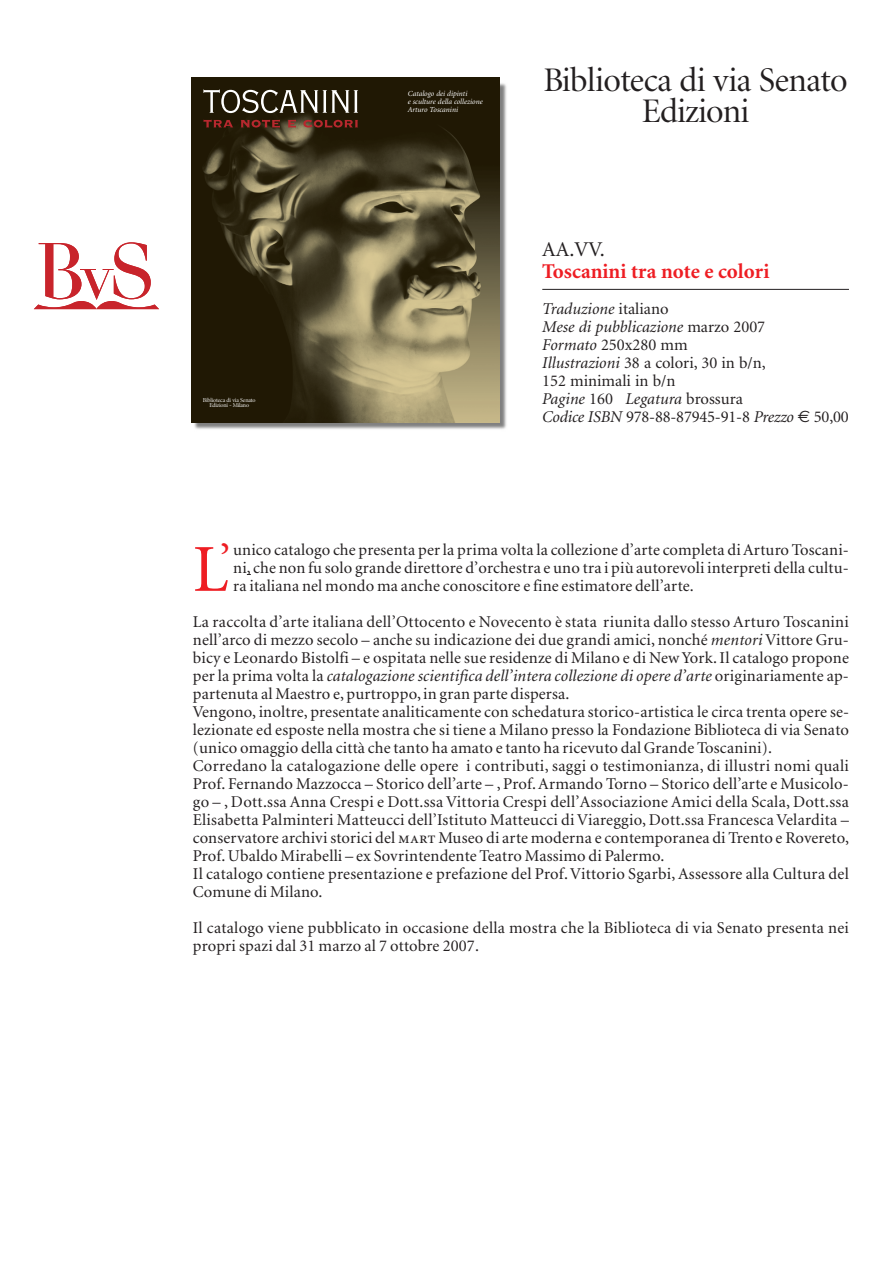
<style>
.page{position:relative;width:893px;height:1263px;background:#fff}
.page>*{position:absolute;margin:0;border:0;box-sizing:border-box;transform-origin:0 0}
.t1{font:67.2px "Minion";color:#ee1d23}
.t2{font:45px "Minion";color:#ee1d23}
.t3{font:34.5px/31.5px "Minion Display";letter-spacing:-.015em;color:#231f20;text-align:center}
.t4{font:700 21px "Minion";color:#ee1d23}
.t5{font:21px "Minion";color:#231f20}
.t6{font:16.5px/18px "Minion";letter-spacing:.01em;color:#231f20}
.t7{font:italic 7.65px/8.4px "Minion";color:#fff}
.t8{font:6px/5.6px "Minion Display";letter-spacing:-.015em;color:#fff;text-align:center}
.s1{font-style:italic}
.s2{font-family:"Euro Sans"}
.s3{font-family:"Minion Regular SC"}
</style>
<div class="page">
<hr style="left:542px;top:289px;width:307px;height:1px;background:#231f20">
<svg style="left:34px;top:242px;width:125px;height:67px"></svg>
<img style="left:194px;top:83px;width:313px;height:346px">
<img style="left:191px;top:78px;width:309px;height:345px">
<svg style="left:203px;top:89px;width:155px;height:24px"></svg>
<svg style="left:204px;top:120px;width:29px;height:7px"></svg>
<svg style="left:241px;top:120px;width:39px;height:8px"></svg>
<svg style="left:288px;top:120px;width:8px;height:8px"></svg>
<svg style="left:303px;top:120px;width:55px;height:8px"></svg>
<p class="t8" style="left:203px;top:398px;width:54px">Biblioteca di via Senato<br>Edizioni -Milano</p>
<p class="t7" style="left:408px;top:90px;width:76px">Catalogo dei dipinti<br>e sculture della collezione<br>Arturo Toscanini</p>
<h3 class="t3" style="left:544px;top:67px;width:305px">Biblioteca di via Senato<br>Edizioni</h3>
<p class="t5" style="left:542px;top:241px;width:64px">AA.VV.</p>
<p class="t4" style="left:542px;top:263px;width:229px">Toscanini tra note e colori</p>
<p class="t6" style="left:542px;top:301px;width:308px"><span class="s1">Traduzione</span> italiano<br><span class="s1">Mese di pubblicazione</span> marzo 2007<br><span class="s1">Formato</span> 250x280 mm<br><span class="s1">Illustrazioni</span> 38 a colori, 30 in b/n,<br>152 minimali in b/n<br><span class="s1">Pagine</span> 160 <span class="s1">Legatura</span> brossura<br><span class="s1">Codice ISBN</span> 978-88-87945-91-8 <span class="s1">Prezzo</span> <span class="s2">€</span> 50,00</p>
<h2 class="t2" style="left:220px;top:543px;width:13px">’</h2>
<h1 class="t1" style="left:193px;top:543px;width:37px">L</h1>
<p class="t6" style="left:233px;top:542px;width:617px;text-align:justify">unico catalogo che presenta per la prima volta la collezione d’arte completa di Arturo Toscani&shy;ni, che non fu solo grande direttore d’orchestra e uno tra i più autorevoli interpreti della cultu&shy;ra italiana nel mondo ma anche conoscitore e fine estimatore dell’arte.</p>
<p class="t6" style="left:193px;top:614px;width:658px">La raccolta d’arte italiana dell’Ottocento e Novecento è stata riunita dallo stesso Arturo Toscanini nell’arco di mezzo secolo – anche su indicazione dei due grandi amici, nonché <span class="s1">mentori</span>Vittore Gru&shy;bicy e Leonardo Bistolfi – e ospitata nelle sue residenze di Milano e di New York. Il catalogo propone per la prima volta la <span class="s1">catalogazione scientifica dell’intera collezione di opere d’arte</span> originariamente ap&shy;partenuta al Maestro e, purtroppo, in gran parte dispersa.<br>Vengono, inoltre, presentate analiticamente con schedatura storico-artistica le circa trenta opere se&shy;lezionate ed esposte nella mostra che si tiene a Milano presso la Fondazione Biblioteca di via Senato (unico omaggio della città che tanto ha amato e tanto ha ricevuto dal Grande Toscanini).<br>Corredano la catalogazione delle opere i contributi, saggi o testimonianza, di illustri nomi quali Prof. Fernando Mazzocca – Storico dell’arte – , Prof. Armando Torno – Storico dell’arte e Musicolo&shy;go – , Dott.ssa Anna Crespi e Dott.ssa Vittoria Crespi dell’Associazione Amici della Scala, Dott.ssa Elisabetta Palminteri Matteucci dell’Istituto Matteucci di Viareggio, Dott.ssa Francesca Velardita – conservatore archivi storici del <span class="s3">mart</span> Museo di arte moderna e contemporanea di Trento e Rovereto, Prof. Ubaldo Mirabelli – ex Sovrintendente Teatro Massimo di Palermo.<br>Il catalogo contiene presentazione e prefazione del Prof. Vittorio Sgarbi, Assessore alla Cultura del Comune di Milano.</p>
<p class="t6" style="left:193px;top:920px;width:658px">Il catalogo viene pubblicato in occasione della mostra che la Biblioteca di via Senato presenta nei propri spazi dal 31 marzo al 7 ottobre 2007.</p>
</div>
